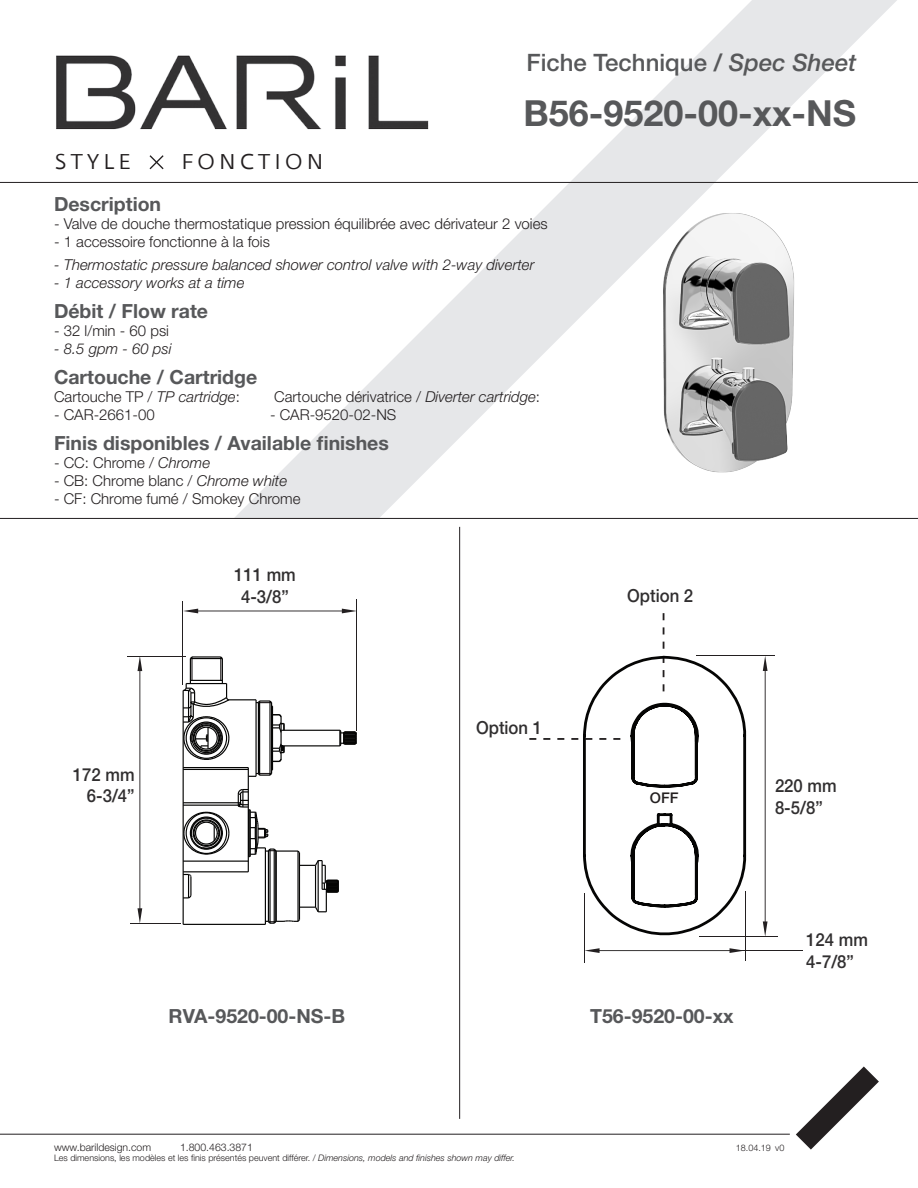
<style>
.page{position:relative;width:918px;height:1188px;background:#fff}
.page>*{position:absolute;margin:0;border:0;box-sizing:border-box;transform-origin:0 0}
.t1{font:700 36px "Helvetica Neue LT Std";color:#57585a}
.t2{font:500 24px "Helvetica Neue LT Std";color:#57585a}
.t3{font:21.3px "Fedra Sans Greek Book TF";letter-spacing:.2em;color:#231f20}
.t4{font:700 19.5px "Helvetica Neue LT Std";color:#57585a}
.t5{font:500 18px/21.6px "Helvetica Neue LT Std";color:#312f30;scale:.93 1}
.t6{font:300 15px "Helvetica Neue LT Std";color:#231f20}
.t7{font:italic 300 15px "Helvetica Neue LT Std";color:#231f20}
.t8{font:500 14.7px "Helvetica Neue LT Std";color:#231f20}
.t9{font:300 10.5px "Helvetica Neue LT Std";color:#231f20}
.t10{font:300 9px "Helvetica Neue LT Std";color:#231f20}
.s1{font-style:italic}
</style>
<div class="page">
<img style="left:54px;top:55px;width:179px;height:127px">
<svg style="left:148px;top:154px;width:17px;height:17px"></svg>
<hr style="left:0;top:1134px;width:790px;height:1px;background:#231f20">
<svg style="left:796px;top:1066px;width:83px;height:84px"></svg>
<svg style="left:233px;top:0;width:664px;height:518px"></svg>
<img style="left:448px;top:194px;width:449px;height:314px">
<hr style="left:459px;top:527px;width:1px;height:592px;background:#231f20">
<svg style="left:663px;top:613px;width:1px;height:36px"></svg>
<svg style="left:529px;top:738px;width:50px;height:2px"></svg>
<svg style="left:763px;top:656px;width:5px;height:280px"></svg>
<svg style="left:138px;top:657px;width:4px;height:266px"></svg>
<svg style="left:183px;top:609px;width:173px;height:4px"></svg>
<hr style="left:697px;top:655px;width:78px;height:1px;background:#231f20">
<hr style="left:130px;top:923px;width:51px;height:1px;background:#231f20">
<hr style="left:182px;top:601px;width:1px;height:84px;background:#231f20">
<hr style="left:699px;top:936px;width:78px;height:1px;background:#231f20">
<hr style="left:128px;top:656px;width:58px;height:1px;background:#231f20">
<hr style="left:356px;top:599px;width:1px;height:131px;background:#231f20">
<svg style="left:585px;top:948px;width:157px;height:5px"></svg>
<hr style="left:745px;top:891px;width:1px;height:69px;background:#231f20">
<hr style="left:584px;top:893px;width:1px;height:70px;background:#231f20">
<hr style="left:733px;top:950px;width:70px;height:1px;background:#231f20">
<svg style="left:583px;top:655px;width:164px;height:281px"></svg>
<hr style="left:183px;top:690px;width:1px;height:234px;background:#050504">
<hr style="left:248px;top:768px;width:1px;height:104px;background:#050504">
<hr style="left:183px;top:924px;width:82px;height:1px;background:#050504">
<hr style="left:183px;top:871px;width:65px;height:1px;background:#050504">
<hr style="left:183px;top:861px;width:65px;height:1px;background:#050504">
<hr style="left:183px;top:805px;width:55px;height:1px;background:#050504">
<hr style="left:183px;top:802px;width:58px;height:1px;background:#050504">
<hr style="left:283px;top:745px;width:57px;height:1px;background:#050504">
<hr style="left:281px;top:730px;width:59px;height:1px;background:#050504">
<svg style="left:183px;top:874px;width:9px;height:25px"></svg>
<svg style="left:339px;top:730px;width:18px;height:17px"></svg>
<svg style="left:183px;top:656px;width:103px;height:121px"></svg>
<svg style="left:183px;top:811px;width:47px;height:44px"></svg>
<svg style="left:237px;top:788px;width:102px;height:137px"></svg>
<hr style="left:0;top:518px;width:918px;height:1px;background:#231f20">
<hr style="left:0;top:182px;width:918px;height:1px;background:#231f20">
<h2 class="t2" style="left:526px;top:48px;width:331px">Fiche Technique / <span class="s1">Spec Sheet</span></h2>
<h3 class="t3" style="left:55px;top:151px;width:77px">STYLE</h3>
<h3 class="t3" style="left:181px;top:151px;width:144px">FONCTION</h3>
<h1 class="t1" style="left:524px;top:91px;width:334px">B56-9520-00-xx-NS</h1>
<h3 class="t4" style="left:54px;top:192px;width:109px">Description</h3>
<p class="t6" style="left:54px;top:215px;width:495px">- Valve de douche thermostatique pression équilibrée avec dérivateur 2 voies</p>
<p class="t6" style="left:54px;top:233px;width:217px">- 1 accessoire fonctionne à la fois</p>
<p class="t7" style="left:54px;top:255px;width:482px">- Thermostatic pressure balanced shower control valve with 2-way diverter</p>
<p class="t7" style="left:54px;top:273px;width:192px">- 1 accessory works at a time</p>
<h3 class="t4" style="left:54px;top:299px;width:156px">Débit / Flow rate</h3>
<p class="t6" style="left:54px;top:321px;width:117px">- 32 l/min - 60 psi</p>
<p class="t7" style="left:54px;top:339px;width:119px">- 8.5 gpm - 60 psi</p>
<h3 class="t4" style="left:54px;top:365px;width:205px">Cartouche / Cartridge</h3>
<p class="t6" style="left:54px;top:387px;width:187px">Cartouche TP / <span class="s1">TP cartridge</span>:</p>
<p class="t6" style="left:274px;top:387px;width:267px">Cartouche dérivatrice / <span class="s1">Diverter cartridge</span>:</p>
<p class="t6" style="left:54px;top:405px;width:102px">- CAR-2661-00</p>
<p class="t6" style="left:270px;top:405px;width:128px">- CAR-9520-02-NS</p>
<h3 class="t4" style="left:54px;top:431px;width:336px">Finis disponibles / Available finishes</h3>
<p class="t6" style="left:54px;top:453px;width:158px">- CC: Chrome / <span class="s1">Chrome</span></p>
<p class="t6" style="left:54px;top:471px;width:235px">- CB: Chrome blanc / <span class="s1">Chrome white</span></p>
<p class="t6" style="left:54px;top:489px;width:248px">- CF: Chrome fumé / Smokey Chrome</p>
<p class="t5" style="left:73px;top:763px;width:68px;text-align:right">172 mm<br>6-3/4”</p>
<p class="t5" style="left:234px;top:564px;width:68px;text-align:center">111 mm<br>4-3/8”</p>
<p class="t5" style="left:476px;top:716px;width:73px">Option 1</p>
<p class="t5" style="left:627px;top:585px;width:73px">Option 2</p>
<p class="t8" style="left:650px;top:789px;width:30px">OFF</p>
<p class="t5" style="left:775px;top:775px;width:68px">220 mm<br>8-5/8”</p>
<h3 class="t4" style="left:169px;top:1004px;width:178px">RVA-9520-00-NS-B</h3>
<h3 class="t4" style="left:590px;top:1004px;width:145px">T56-9520-00-xx</h3>
<p class="t5" style="left:806px;top:929px;width:68px">124 mm<br>4-7/8”</p>
<p class="t9" style="left:54px;top:1141px;width:99px">www.barildesign.com</p>
<p class="t9" style="left:180px;top:1141px;width:74px">1.800.463.3871</p>
<p class="t10" style="left:736px;top:1142px;width:37px">18.04.19</p>
<p class="t10" style="left:54px;top:1153px;width:463px">Les dimensions, les modèles et les finis présentés peuvent différer. / <span class="s1">Dimensions, models and finishes shown may differ.</span></p>
<p class="t10" style="left:775px;top:1142px;width:11px">v0</p>
</div>
